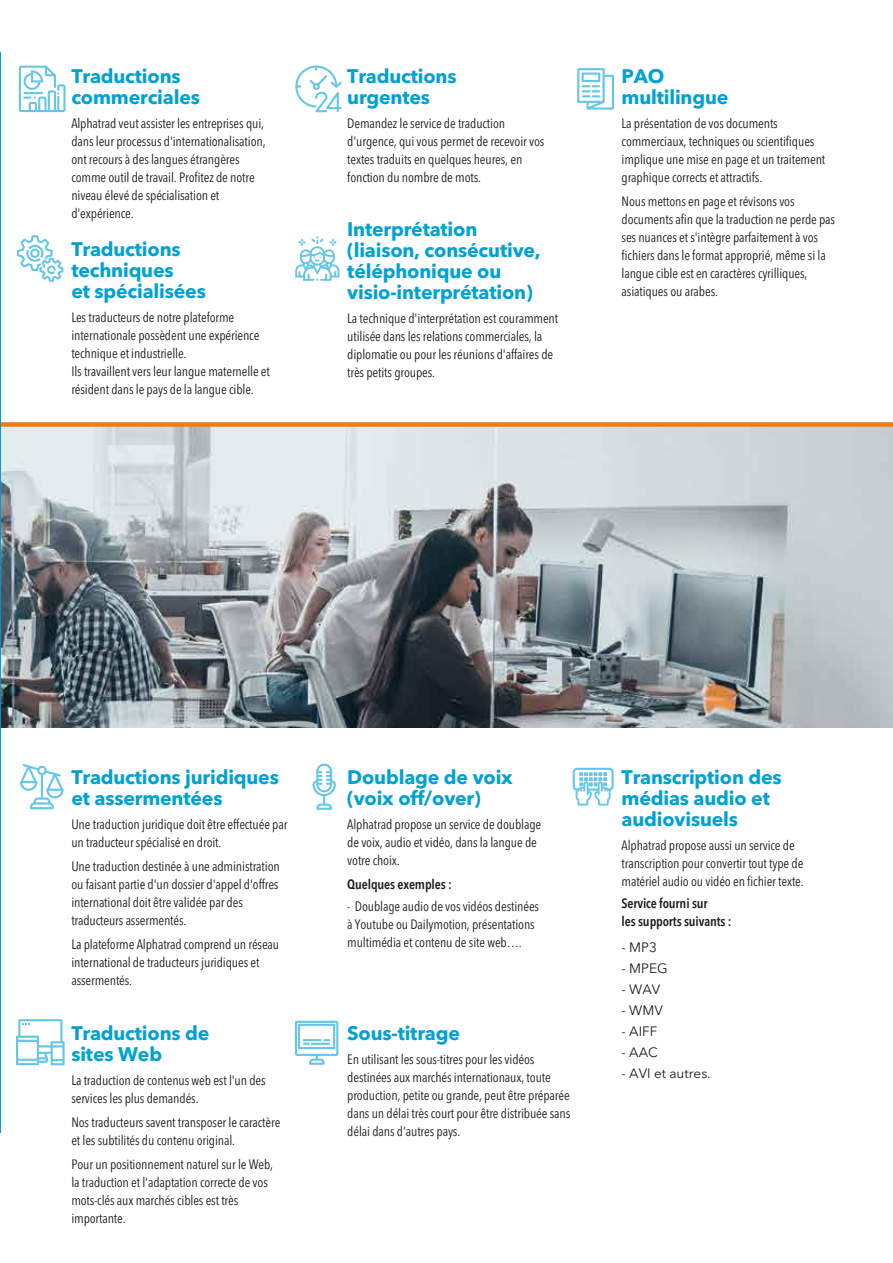
<style>
.page{position:relative;width:893px;height:1263px;background:#fff}
.page>*{position:absolute;margin:0;border:0;box-sizing:border-box;transform-origin:0 0}
.t1{font:700 19.5px/21px "Avenir Next LT Pro";letter-spacing:-.01em;color:#00a1d4}
.t2{font:condensed 13.5px/18px "Avenir Next LT Pro";letter-spacing:-.01em;color:#1d1d1c}
.t3{font:600 condensed 13.5px/18px "Avenir Next LT Pro";letter-spacing:-.01em;color:#1d1d1c}
.t4{font:13.5px "Avenir Next LT Pro";color:#1d1d1c}
</style>
<div class="page">
<img style="left:1px;top:427px;width:892px;height:300px">
<div style="left:0;top:422px;width:893px;height:5px;background:#ef7b13"></div>
<hr style="left:0;top:52px;width:1px;height:1081px;background:#00a1d4">
<svg style="left:577px;top:68px;width:37px;height:42px"></svg>
<svg style="left:312px;top:763px;width:24px;height:47px"></svg>
<svg style="left:573px;top:768px;width:41px;height:38px"></svg>
<svg style="left:20px;top:764px;width:44px;height:45px"></svg>
<svg style="left:295px;top:236px;width:44px;height:45px"></svg>
<svg style="left:295px;top:65px;width:47px;height:47px"></svg>
<svg style="left:295px;top:1021px;width:43px;height:44px"></svg>
<svg style="left:19px;top:66px;width:47px;height:46px"></svg>
<svg style="left:17px;top:235px;width:46px;height:47px"></svg>
<svg style="left:16px;top:1019px;width:49px;height:46px"></svg>
<h1 class="t1" style="left:71px;top:65px;width:130px">Traductions commerciales</h1>
<p class="t2" style="left:71px;top:114px;width:196px">Alphatrad veut assister les entreprises qui, dans leur processus d'internationalisation, ont recours à des langues étrangères comme outil de travail. Profitez de notre niveau élevé de spécialisation et d'expérience.</p>
<h1 class="t1" style="left:71px;top:239px;width:136px">Traductions techniques<br>et spécialisées</h1>
<p class="t2" style="left:71px;top:308px;width:200px">Les traducteurs de notre plateforme internationale possèdent une expérience technique et industrielle.<br>Ils travaillent vers leur langue maternelle et résident dans le pays de la langue cible.</p>
<h1 class="t1" style="left:347px;top:65px;width:111px">Traductions urgentes</h1>
<p class="t2" style="left:347px;top:114px;width:199px">Demandez le service de traduction d'urgence, qui vous permet de recevoir vos textes traduits en quelques heures, en fonction du nombre de mots.</p>
<h1 class="t1" style="left:347px;top:218px;width:195px">Interprétation (liaison, consécutive, téléphonique ou visio-interprétation)</h1>
<p class="t2" style="left:347px;top:309px;width:212px">La technique d'interprétation est couramment utilisée dans les relations commerciales, la diplomatie ou pour les réunions d'affaires de très petits groupes.</p>
<h1 class="t1" style="left:622px;top:65px;width:108px">PAO multilingue</h1>
<p class="t2" style="left:622px;top:114px;width:205px">La présentation de vos documents commerciaux, techniques ou scientifiques implique une mise en page et un traitement graphique corrects et attractifs.</p>
<p class="t2" style="left:622px;top:192px;width:215px">Nous mettons en page et révisons vos documents afin que la traduction ne perde pas ses nuances et s'intègre parfaitement à vos fichiers dans le format approprié, même si la langue cible est en caractères cyrilliques, asiatiques ou arabes.</p>
<h1 class="t1" style="left:71px;top:766px;width:209px">Traductions juridiques et assermentées</h1>
<p class="t2" style="left:71px;top:815px;width:218px">Une traduction juridique doit être effectuée par un traducteur spécialisé en droit.</p>
<p class="t2" style="left:71px;top:857px;width:210px">Une traduction destinée à une administration ou faisant partie d'un dossier d'appel d'offres international doit être validée par des traducteurs assermentés.</p>
<p class="t2" style="left:71px;top:935px;width:209px">La plateforme Alphatrad comprend un réseau international de traducteurs juridiques et assermentés.</p>
<h1 class="t1" style="left:71px;top:1022px;width:140px">Traductions de sites Web</h1>
<p class="t2" style="left:71px;top:1071px;width:196px">La traduction de contenus web est l'un des services les plus demandés.</p>
<p class="t2" style="left:71px;top:1113px;width:211px">Nos traducteurs savent transposer le caractère et les subtilités du contenu original.</p>
<p class="t2" style="left:71px;top:1155px;width:203px">Pour un positionnement naturel sur le Web, la traduction et l'adaptation correcte de vos mots-clés aux marchés cibles est très importante.</p>
<h1 class="t1" style="left:347px;top:766px;width:167px">Doublage de voix (voix off/over)</h1>
<p class="t2" style="left:347px;top:815px;width:196px">Alphatrad propose un service de doublage de voix, audio et vidéo, dans la langue de votre choix.</p>
<p class="t3" style="left:347px;top:875px;width:106px">Quelques exemples :</p>
<p class="t2" style="left:347px;top:897px;width:193px">- Doublage audio de vos vidéos destinées à Youtube ou Dailymotion, présentations multimédia et contenu de site web….</p>
<h1 class="t1" style="left:347px;top:1022px;width:114px">Sous-titrage</h1>
<p class="t2" style="left:347px;top:1050px;width:225px">En utilisant les sous-titres pour les vidéos destinées aux marchés internationaux, toute production, petite ou grande, peut être préparée dans un délai très court pour être distribuée sans délai dans d'autres pays.</p>
<h1 class="t1" style="left:622px;top:766px;width:162px">Transcription des médias audio et audiovisuels</h1>
<p class="t2" style="left:622px;top:836px;width:184px">Alphatrad propose aussi un service de transcription pour convertir tout type de matériel audio ou vidéo en fichier texte.</p>
<p class="t3" style="left:622px;top:894px;width:112px">Service fourni sur<br>les supports suivants :</p>
<p class="t4" style="left:622px;top:939px;width:37px">- MP3</p>
<p class="t4" style="left:622px;top:960px;width:47px">- MPEG</p>
<p class="t4" style="left:622px;top:981px;width:40px">- WAV</p>
<p class="t4" style="left:622px;top:1002px;width:43px">- WMV</p>
<p class="t4" style="left:622px;top:1023px;width:37px">- AIFF</p>
<p class="t4" style="left:622px;top:1044px;width:38px">- AAC</p>
<p class="t4" style="left:622px;top:1065px;width:91px">- AVI et autres.</p>
</div>
